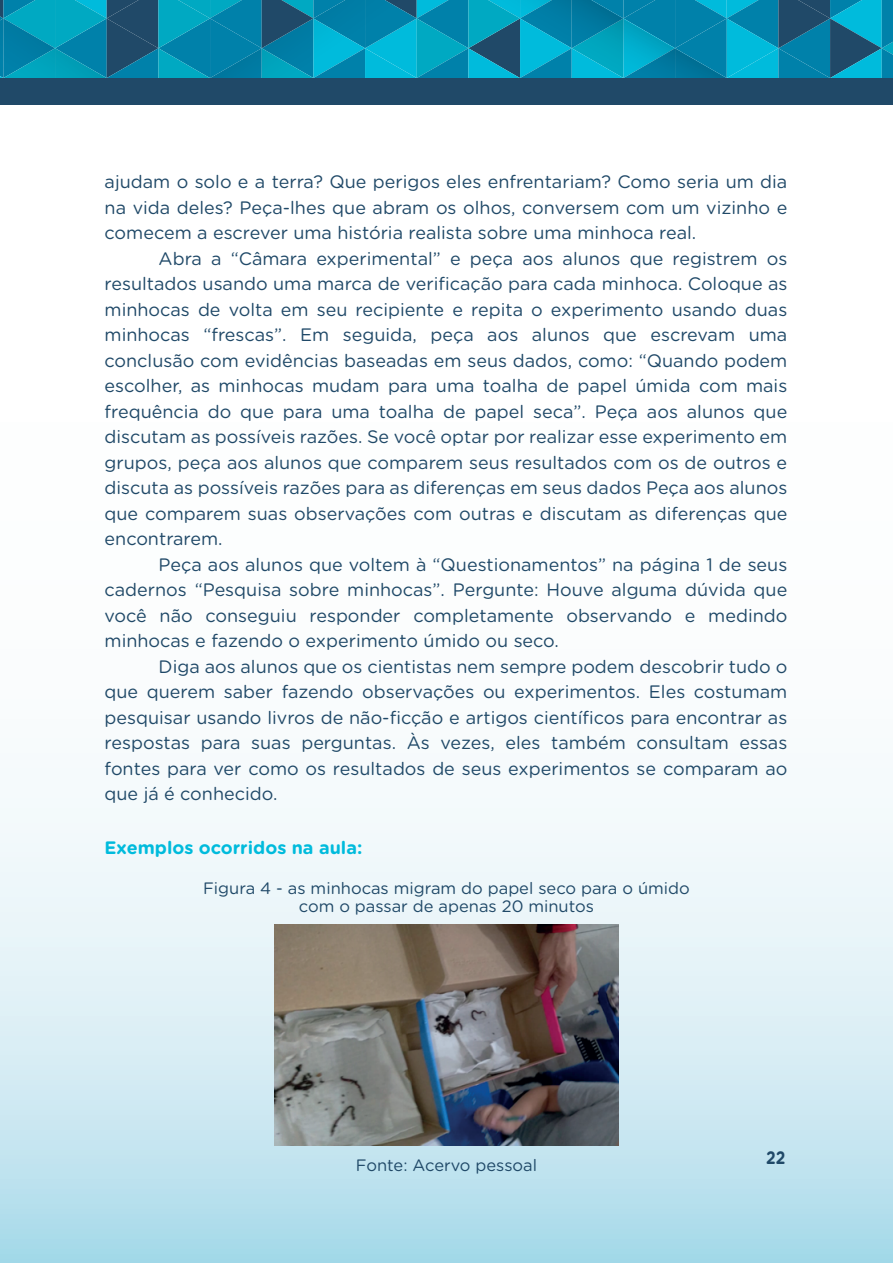
<style>
.page{position:relative;width:893px;height:1263px;background:#fff}
.page>*{position:absolute;margin:0;border:0;box-sizing:border-box;transform-origin:0 0}
.t1{font:18px/25.5px "Gotham Rounded";color:#204968;text-align:justify}
.t2{font:700 18px "Gotham Rounded";color:#00bbdc}
.t3{font:700 18px "Gotham Rounded";color:#204968;scale:.86 1}
.t4{font:16.5px/18px "Gotham Rounded";color:#204968;text-align:center}
</style>
<div class="page">
<svg style="left:0;top:798px;width:893px;height:465px"></svg>
<svg style="left:569px;top:0;width:324px;height:78px;background:#078baf"></svg>
<svg style="left:0;top:0;width:569px;height:78px;background:#068cae"></svg>
<div style="left:0;top:78px;width:893px;height:27px;background:#204968"></div>
<img style="left:275px;top:924px;width:343px;height:221px">
<p class="t1" style="left:105px;top:168px;width:684px">ajudam o solo e a terra? Que perigos eles enfrentariam? Como seria um dia na vida deles? Peça-lhes que abram os olhos, conversem com um vizinho e comecem a escrever uma história realista sobre uma minhoca real.</p>
<p class="t1" style="left:105px;top:245px;width:684px;text-indent:54px">Abra a “Câmara experimental” e peça aos alunos que registrem os resultados usando uma marca de verificação para cada minhoca. Coloque as minhocas de volta em seu recipiente e repita o experimento usando duas minhocas “frescas”. Em seguida, peça aos alunos que escrevam uma conclusão com evidências baseadas em seus dados, como: “Quando podem escolher, as minhocas mudam para uma toalha de papel úmida com mais frequência do que para uma toalha de papel seca”. Peça aos alunos que discutam as possíveis razões. Se você optar por realizar esse experimento em grupos, peça aos alunos que comparem seus resultados com os de outros e discuta as possíveis razões para as diferenças em seus dados Peça aos alunos que comparem suas observações com outras e discutam as diferenças que encontrarem.</p>
<p class="t1" style="left:105px;top:551px;width:684px;text-indent:54px">Peça aos alunos que voltem à “Questionamentos” na página 1 de seus cadernos “Pesquisa sobre minhocas”. Pergunte: Houve alguma dúvida que você não conseguiu responder completamente observando e medindo minhocas e fazendo o experimento úmido ou seco.</p>
<p class="t1" style="left:105px;top:653px;width:684px;text-indent:54px">Diga aos alunos que os cientistas nem sempre podem descobrir tudo o que querem saber fazendo observações ou experimentos. Eles costumam pesquisar usando livros de não-ficção e artigos científicos para encontrar as respostas para suas perguntas. Às vezes, eles também consultam essas fontes para ver como os resultados de seus experimentos se comparam ao que já é conhecido.</p>
<p class="t2" style="left:105px;top:835px;width:259px">Exemplos ocorridos na aula:</p>
<p class="t4" style="left:203px;top:878px;width:488px">Figura 4 - as minhocas migram do papel seco para o úmido com o passar de apenas 20 minutos</p>
<p class="t4" style="left:356px;top:1155px;width:183px">Fonte: Acervo pessoal</p>
<p class="t3" style="left:766px;top:1145px;width:24px">22</p>
</div>
